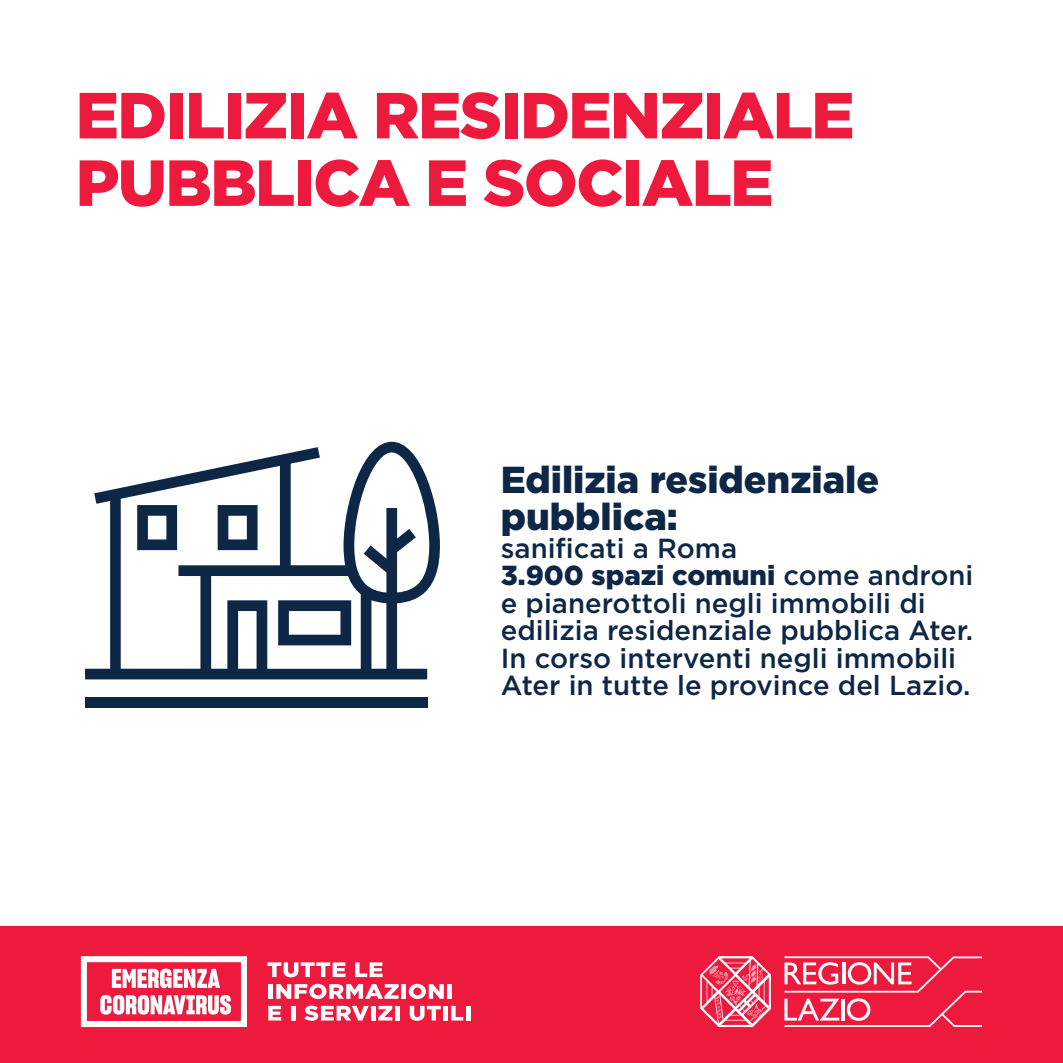
<style>
.page{position:relative;width:1063px;height:1063px;background:#fff}
.page>*{position:absolute;margin:0;border:0;box-sizing:border-box;transform-origin:0 0}
.t1{font:900 65px/67.5px "Gotham HTF";letter-spacing:-.025em;color:#ed1a3e}
.t2{font:900 37.5px/37.5px "Gotham HTF";color:#0e2746}
.t3{font:500 27.5px/27.5px "Gotham HTF";color:#0e2746}
.s1{font-weight:900}
</style>
<div class="page">
<div style="left:0;top:926px;width:1063px;height:137px;background:#ed1a3e"></div>
<svg style="left:81px;top:956px;width:166px;height:71px"></svg>
<svg style="left:267px;top:962px;width:79px;height:15px"></svg>
<svg style="left:355px;top:962px;width:28px;height:15px"></svg>
<div style="left:268px;top:984px;width:5px;height:15px;background:#fff"></div>
<svg style="left:276px;top:984px;width:123px;height:15px"></svg>
<hr style="left:402px;top:984px;width:4px;height:15px;background:#fff">
<svg style="left:409px;top:984px;width:35px;height:15px"></svg>
<div style="left:447px;top:984px;width:5px;height:15px;background:#fff"></div>
<svg style="left:268px;top:1006px;width:13px;height:15px"></svg>
<hr style="left:291px;top:1006px;width:4px;height:15px;background:#fff">
<svg style="left:304px;top:1006px;width:65px;height:15px"></svg>
<hr style="left:371px;top:1006px;width:4px;height:15px;background:#fff">
<svg style="left:378px;top:1006px;width:14px;height:15px"></svg>
<div style="left:395px;top:1006px;width:5px;height:15px;background:#fff"></div>
<svg style="left:410px;top:1006px;width:31px;height:15px"></svg>
<div style="left:443px;top:1006px;width:5px;height:15px;background:#fff"></div>
<svg style="left:451px;top:1006px;width:12px;height:15px"></svg>
<hr style="left:466px;top:1006px;width:4px;height:15px;background:#fff">
<svg style="left:784px;top:956px;width:198px;height:71px"></svg>
<svg style="left:700px;top:956px;width:71px;height:71px"></svg>
<div style="left:85px;top:697px;width:342px;height:10px;background:#0e2746"></div>
<svg style="left:85px;top:442px;width:355px;height:237px"></svg>
<svg style="left:278px;top:600px;width:73px;height:45px"></svg>
<svg style="left:218px;top:505px;width:40px;height:45px"></svg>
<svg style="left:137px;top:505px;width:40px;height:45px"></svg>
<h1 class="t1" style="left:76px;top:80px;width:780px">EDILIZIA RESIDENZIALE<br>PUBBLICA E SOCIALE</h1>
<h2 class="t2" style="left:501px;top:460px;width:380px">Edilizia residenziale pubblica:</h2>
<p class="t3" style="left:501px;top:534px;width:474px">sanificati a Roma<br><span class="s1">3.900 spazi comuni</span> come androni e pianerottoli negli immobili di edilizia residenziale pubblica Ater.<br>In corso interventi negli immobili<br>Ater in tutte le province del Lazio.</p>
</div>
